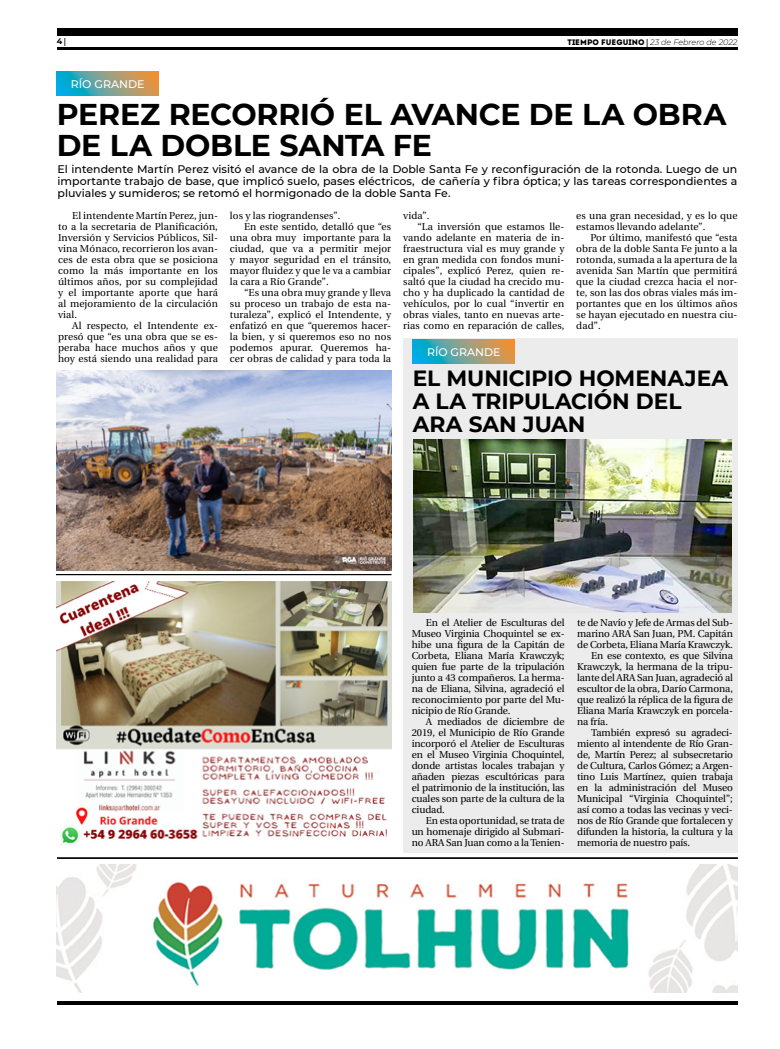
<style>
.page{position:relative;width:780px;height:1049px;background:#fff}
.page>*{position:absolute;margin:0;border:0;box-sizing:border-box;transform-origin:0 0}
.t1{font:700 30px/31px "Montserrat";letter-spacing:-.005em;color:#000}
.t2{font:700 22px/23px "Montserrat";letter-spacing:-.005em;color:#000}
.t3{font:500 11px/12px "Montserrat";color:#000;text-align:justify}
.t4{font:500 11px "Montserrat";color:#fff}
.t5{font:10px/11px "Utopia";letter-spacing:.005em;color:#000;text-align:justify}
.t6{font:italic 300 8px "Montserrat";color:#000}
.t7{font:700 8px "Montserrat";color:#000}
.s1{font-family:"Utopia"}
.s2{font-family:"Intro";font-weight:400;font-style:normal}
.s3{font-family:"Utopia";font-weight:700;font-style:normal}
</style>
<div class="page">
<hr style="left:57px;top:48px;width:680px;height:2px;background:#000">
<div style="left:57px;top:28px;width:680px;height:7px;background:#000"></div>
<hr style="left:57px;top:1001px;width:680px;height:4px;background:#000">
<img style="left:57px;top:865px;width:680px;height:127px">
<img style="left:56px;top:582px;width:335px;height:263px">
<svg style="left:57px;top:72px;width:101px;height:24px;background:#76a190"></svg>
<hr style="left:57px;top:857px;width:680px;height:1px;background:#000">
<div style="left:403px;top:339px;width:334px;height:514px;background:#ececed"></div>
<svg style="left:413px;top:339px;width:101px;height:25px;background:#77a08f"></svg>
<hr style="left:56px;top:574px;width:335px;height:1px;background:#000">
<img style="left:57px;top:371px;width:334px;height:199px">
<img style="left:413px;top:439px;width:318px;height:174px">
<p class="t7" style="left:57px;top:35px;width:11px">4 <span class="s1">|</span></p>
<p class="t6" style="left:567px;top:36px;width:171px"><span class="s2">TIEMPO FUEGUINO</span> <span class="s3">|</span> 23 de Febrero de 2022</p>
<p class="t4" style="left:71px;top:76px;width:75px">RÍO GRANDE</p>
<h1 class="t1" style="left:57px;top:98px;width:671px">PEREZ RECORRIÓ EL AVANCE DE LA OBRA<br>DE LA DOBLE SANTA FE</h1>
<p class="t3" style="left:58px;top:163px;width:681px">El intendente Martín Perez visitó el avance de la obra de la Doble Santa Fe y reconfiguración de la rotonda. Luego de un importante trabajo de base, que implicó suelo, pases eléctricos, de cañería y fibra óptica; y las tareas correspondientes a pluviales y sumideros; se retomó el hormigonado de la doble Santa Fe.</p>
<p class="t5" style="left:58px;top:210px;width:161px;text-indent:14px">El intendente Martín Perez, jun&shy;to a la secretaria de Planificación, Inversión y Servicios Públicos, Sil&shy;vina Mónaco, recorrieron los avan&shy;ces de esta obra que se posiciona como la más importante en los últimos años, por su complejidad y el importante aporte que hará al mejoramiento de la circulación vial.</p>
<p class="t5" style="left:58px;top:320px;width:161px;text-indent:14px">Al respecto, el Intendente ex&shy;presó que “es una obra que se es&shy;peraba hace muchos años y que hoy está siendo una realidad para</p>
<p class="t5" style="left:403px;top:210px;width:28px">vida”.</p>
<p class="t5" style="left:417px;top:221px;width:148px">“La inversión que estamos lle-</p>
<p class="t5" style="left:403px;top:232px;width:163px">vando adelante en materia de in-</p>
<p class="t5" style="left:403px;top:243px;width:163px">fraestructura vial es muy grande y</p>
<p class="t5" style="left:403px;top:254px;width:163px">en gran medida con fondos muni-</p>
<p class="t5" style="left:403px;top:265px;width:163px">cipales”, explicó Perez, quien re-</p>
<p class="t5" style="left:403px;top:276px;width:163px">saltó que la ciudad ha crecido mu-</p>
<p class="t5" style="left:403px;top:287px;width:163px">cho y ha duplicado la cantidad de</p>
<p class="t5" style="left:403px;top:298px;width:163px">vehículos, por lo cual “invertir en</p>
<p class="t5" style="left:403px;top:309px;width:163px">obras viales, tanto en nuevas arte-</p>
<p class="t5" style="left:403px;top:320px;width:163px">rias como en reparación de calles,</p>
<p class="t5" style="left:230px;top:210px;width:112px">los y las riograndenses”.</p>
<p class="t5" style="left:244px;top:221px;width:148px">En este sentido, detalló que “es</p>
<p class="t5" style="left:230px;top:232px;width:163px">una obra muy importante para la</p>
<p class="t5" style="left:230px;top:243px;width:163px">ciudad, que va a permitir mejor</p>
<p class="t5" style="left:230px;top:254px;width:163px">y mayor seguridad en el tránsito,</p>
<p class="t5" style="left:230px;top:265px;width:163px">mayor fluidez y que le va a cambiar</p>
<p class="t5" style="left:230px;top:276px;width:100px">la cara a Río Grande”.</p>
<p class="t5" style="left:244px;top:287px;width:148px">“Es una obra muy grande y lleva</p>
<p class="t5" style="left:230px;top:298px;width:163px">su proceso un trabajo de esta na-</p>
<p class="t5" style="left:230px;top:309px;width:163px">turaleza”, explicó el Intendente, y</p>
<p class="t5" style="left:230px;top:320px;width:163px">enfatizó en que “queremos hacer-</p>
<p class="t5" style="left:230px;top:331px;width:163px">la bien, y si queremos eso no nos</p>
<p class="t5" style="left:230px;top:342px;width:163px">podemos apurar. Queremos ha-</p>
<p class="t5" style="left:230px;top:353px;width:163px">cer obras de calidad y para toda la</p>
<p class="t5" style="left:576px;top:210px;width:163px">es una gran necesidad, y es lo que estamos llevando adelante”.</p>
<p class="t5" style="left:576px;top:232px;width:163px;text-indent:14px">Por último, manifestó que “esta obra de la doble Santa Fe junto a la rotonda, sumada a la apertura de la avenida San Martín que permitirá que la ciudad crezca hacia el nor&shy;te, son las dos obras viales más im&shy;portantes que en los últimos años se hayan ejecutado en nuestra ciu&shy;dad”.</p>
<p class="t4" style="left:427px;top:344px;width:75px">RÍO GRANDE</p>
<h2 class="t2" style="left:412px;top:366px;width:317px">EL MUNICIPIO HOMENAJEA<br>A LA TRIPULACIÓN DEL<br>ARA SAN JUAN</h2>
<p class="t5" style="left:411px;top:617px;width:154px;text-indent:14px">En el Atelier de Esculturas del Museo Virginia Choquintel se ex&shy;hibe una figura de la Capitán de Corbeta, Eliana María Krawczyk; quien fue parte de la tripulación junto a 43 compañeros. La herma&shy;na de Eliana, Silvina, agradeció el reconocimiento por parte del Mu&shy;nicipio de Río Grande.</p>
<p class="t5" style="left:411px;top:716px;width:154px;text-indent:14px">A mediados de diciembre de 2019, el Municipio de Río Grande incorporó el Atelier de Esculturas en el Museo Virginia Choquintel, donde artistas locales trabajan y añaden piezas escultóricas para el patrimonio de la institución, las cuales son parte de la cultura de la ciudad.</p>
<p class="t5" style="left:411px;top:815px;width:154px;text-indent:14px">En esta oportunidad, se trata de un homenaje dirigido al Submari&shy;no ARA San Juan como a la Tenien-</p>
<p class="t5" style="left:577px;top:617px;width:157px">te de Navío y Jefe de Armas del Sub-</p>
<p class="t5" style="left:577px;top:628px;width:157px">marino ARA San Juan, PM. Capitán</p>
<p class="t5" style="left:577px;top:639px;width:157px">de Corbeta, Eliana María Krawczyk.</p>
<p class="t5" style="left:591px;top:650px;width:143px">En ese contexto, es que Silvina</p>
<p class="t5" style="left:577px;top:661px;width:157px">Krawczyk, la hermana de la tripu-</p>
<p class="t5" style="left:577px;top:672px;width:157px">lante del ARA San Juan, agradeció al</p>
<p class="t5" style="left:577px;top:683px;width:157px">escultor de la obra, Darío Carmona,</p>
<p class="t5" style="left:577px;top:694px;width:157px">que realizó la réplica de la figura de</p>
<p class="t5" style="left:577px;top:705px;width:157px">Eliana María Krawczyk en porcela-</p>
<p class="t5" style="left:577px;top:716px;width:32px">na fría.</p>
<p class="t5" style="left:591px;top:727px;width:143px">También expresó su agradeci-</p>
<p class="t5" style="left:577px;top:738px;width:157px">miento al intendente de Río Gran-</p>
<p class="t5" style="left:577px;top:749px;width:157px">de, Martín Perez; al subsecretario</p>
<p class="t5" style="left:577px;top:760px;width:157px">de Cultura, Carlos Gómez; a Argen-</p>
<p class="t5" style="left:577px;top:771px;width:157px">tino Luis Martínez, quien trabaja</p>
<p class="t5" style="left:577px;top:782px;width:157px">en la administración del Museo</p>
<p class="t5" style="left:577px;top:793px;width:157px">Municipal “Virginia Choquintel”;</p>
<p class="t5" style="left:577px;top:804px;width:157px">así como a todas las vecinas y veci-</p>
<p class="t5" style="left:577px;top:815px;width:157px">nos de Río Grande que fortalecen y</p>
<p class="t5" style="left:577px;top:826px;width:157px">difunden la historia, la cultura y la</p>
<p class="t5" style="left:577px;top:837px;width:114px">memoria de nuestro país.</p>
</div>
